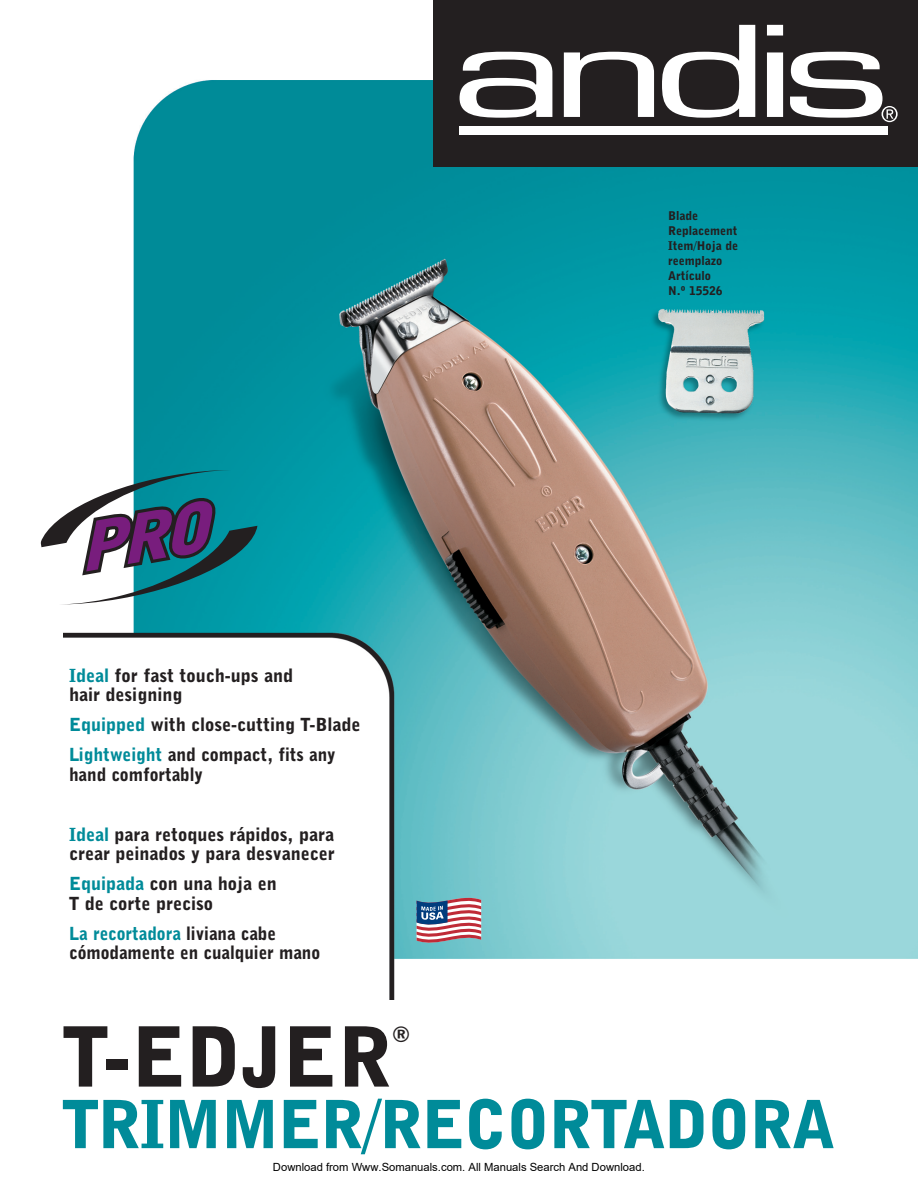
<style>
.page{position:relative;width:918px;height:1188px;background:#fff}
.page>*{position:absolute;margin:0;border:0;box-sizing:border-box;transform-origin:0 0}
.t1{font:900 82.5px "Bell Gothic BT";color:#231f20}
.t2{font:900 66px "Bell Gothic BT";letter-spacing:-.025em;color:#008b99}
.t3{font:900 21.6px "Bell Gothic BT";color:#231f20}
.t4{font:900 18px/19.5px "Bell Gothic BT";color:#231f20}
.t5{font:900 18px "Bell Gothic BT";color:#231f20;scale:.95 1}
.t6{font:900 18px "Bell Gothic BT";color:#008b99;scale:.95 1}
.t7{font:900 12px/15px "Bell Gothic BT";color:#231f20}
.t8{font:11.25px "Arial";color:#000}
.s1{color:#008b99}
.s2{color:#231f20}
</style>
<div class="page">
<img style="left:63px;top:0;width:855px;height:1000px">
<div style="left:434px;top:0;width:484px;height:166px;background:#231f20"></div>
<svg style="left:460px;top:52px;width:93px;height:66px"></svg>
<svg style="left:564px;top:52px;width:90px;height:65px"></svg>
<svg style="left:662px;top:25px;width:93px;height:93px"></svg>
<svg style="left:767px;top:25px;width:16px;height:92px"></svg>
<svg style="left:790px;top:52px;width:108px;height:70px"></svg>
<div style="left:459px;top:127px;width:429px;height:8px;background:#fff"></div>
<svg style="left:40px;top:447px;width:226px;height:162px"></svg>
<svg style="left:417px;top:894px;width:64px;height:52px"></svg>
<p class="t4" style="left:69px;top:665px;width:225px"><span class="s1">Ideal</span> for fast touch-ups and hair designing</p>
<p class="t4" style="left:69px;top:715px;width:293px"><span class="s1">Equipped</span> with close-cutting T-Blade</p>
<p class="t4" style="left:69px;top:745px;width:268px"><span class="s1">Lightweight</span> and compact, fits any hand comfortably</p>
<p class="t4" style="left:69px;top:824px;width:267px"><span class="s1">Ideal</span> para retoques rápidos, para crear peinados y para desvanecer</p>
<p class="t4" style="left:69px;top:874px;width:209px"><span class="s1">Equipada</span> con una hoja en<br>T de corte preciso</p>
<p class="t6" style="left:69px;top:922px;width:219px">La recortadora <span class="s2">liviana cabe</span></p>
<p class="t5" style="left:69px;top:942px;width:266px">cómodamente en cualquier mano</p>
<p class="t1" style="left:62px;top:1005px;width:271px">t-edjER</p>
<p class="t3" style="left:392px;top:1021px;width:20px">®</p>
<p class="t7" style="left:668px;top:208px;width:71px">Blade<br>Replacement</p>
<p class="t7" style="left:668px;top:238px;width:71px">Item/Hoja de reemplazo<br>Artículo</p>
<p class="t7" style="left:668px;top:283px;width:56px">N.º 15526</p>
<p class="t2" style="left:62px;top:1083px;width:775px">Trimmer/Recortadora</p>
<p class="t8" style="left:273px;top:1160px;width:373px">Download from Www.Somanuals.com. All Manuals Search And Download.</p>
</div>
